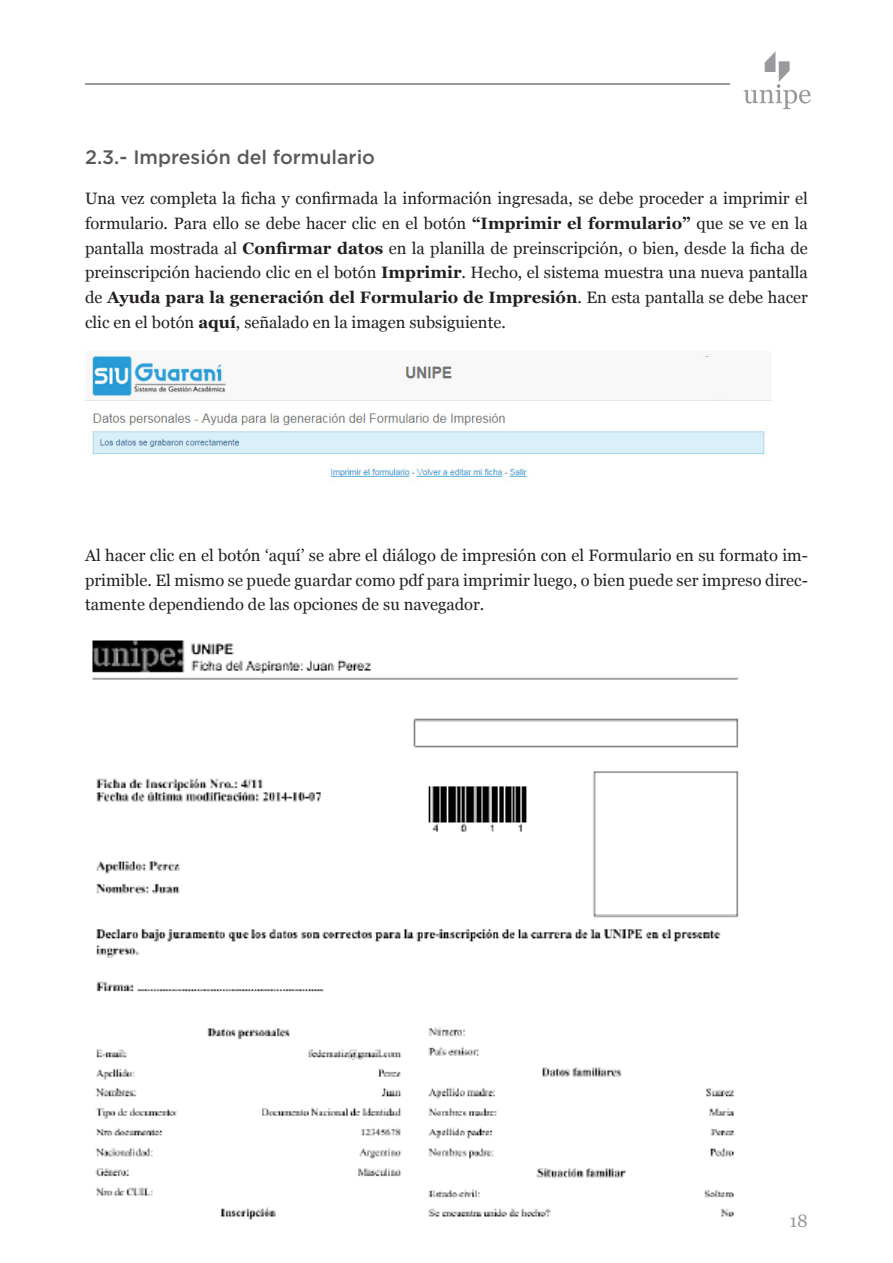
<style>
.page{position:relative;width:893px;height:1263px;background:#fff}
.page>*{position:absolute;margin:0;border:0;box-sizing:border-box;transform-origin:0 0}
.t1{font:500 19.5px "Gotham";color:#585a5c}
.t2{font:18px "Georgia";color:#9a999d}
.t3{font:16.5px/24.8px "Georgia";color:#231f20;text-align:justify}
.s1{font-weight:700}
</style>
<div class="page">
<hr style="left:85px;top:84px;width:645px;height:1px;background:#9a999d">
<svg style="left:743px;top:51px;width:68px;height:58px"></svg>
<img style="left:85px;top:351px;width:686px;height:128px">
<img style="left:92px;top:640px;width:647px;height:580px">
<div style="left:621px;top:357px;width:149px;height:38px;background:#f8f8f8"></div>
<p class="t1" style="left:85px;top:145px;width:291px">2.3.- Impresión del formulario</p>
<p class="t3" style="left:85px;top:186px;width:724px">Una vez completa la ficha y confirmada la información ingresada, se debe proceder a imprimir el formulario. Para ello se debe hacer clic en el botón <span class="s1">“Imprimir el formulario”</span> que se ve en la pantalla mostrada al <span class="s1">Confirmar datos</span> en la planilla de preinscripción, o bien, desde la ficha de preinscripción haciendo clic en el botón <span class="s1">Imprimir</span>. Hecho, el sistema muestra una nueva pantalla de <span class="s1">Ayuda para la generación del Formulario de Impresión</span>. En esta pantalla se debe hacer clic en el botón <span class="s1">aquí</span>, señalado en la imagen subsiguiente.</p>
<p class="t3" style="left:85px;top:543px;width:724px">Al hacer clic en el botón ‘aquí’ se abre el diálogo de impresión con el Formulario en su formato im&shy;primible. El mismo se puede guardar como pdf para imprimir luego, o bien puede ser impreso direc&shy;tamente dependiendo de las opciones de su navegador.</p>
<p class="t2" style="left:789px;top:1209px;width:20px">18</p>
</div>
